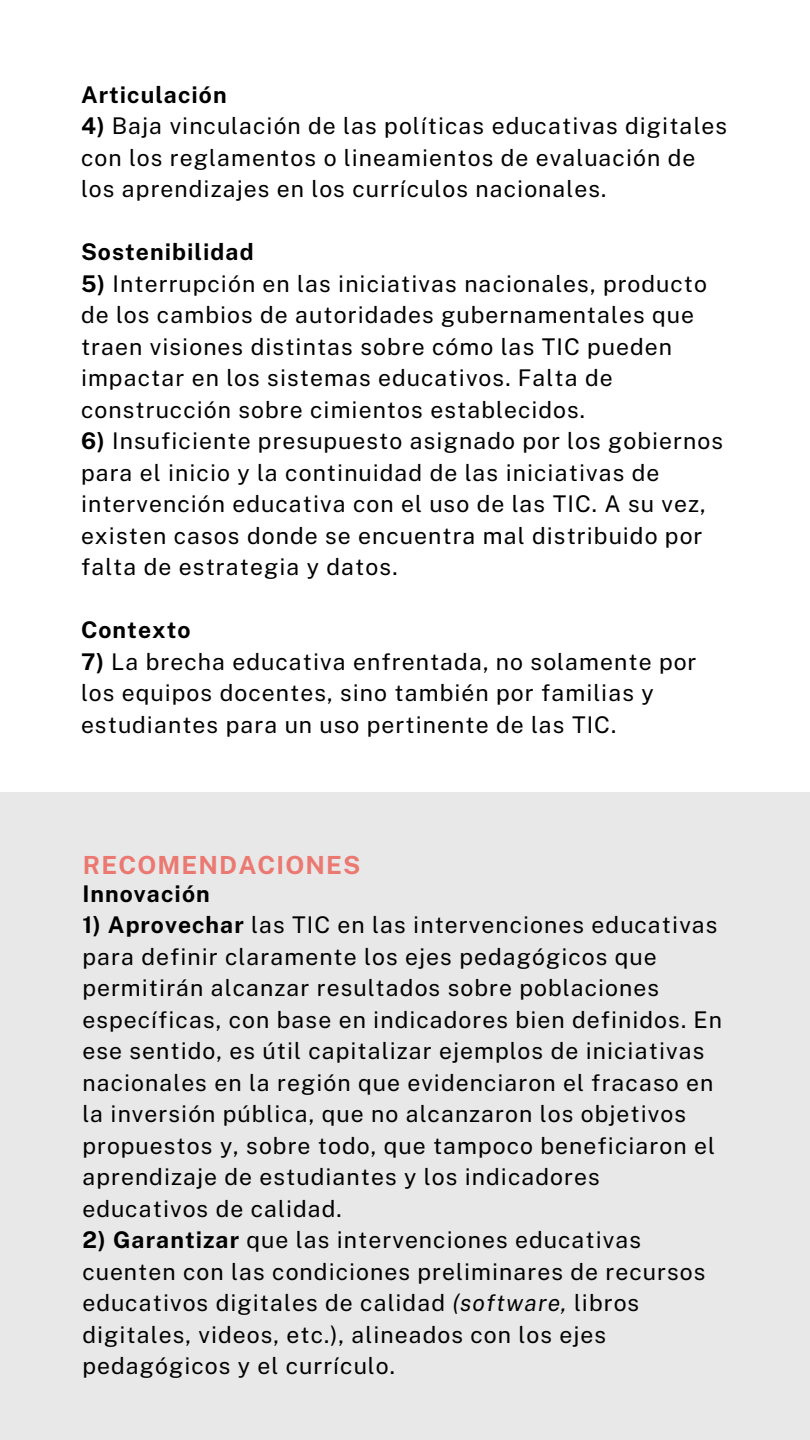
<style>
.page{position:relative;width:810px;height:1440px;background:#fff}
.page>*{position:absolute;margin:0;border:0;box-sizing:border-box;transform-origin:0 0}
.t1{font:700 25px "Public Sans";letter-spacing:.045em;color:#eb7971}
.t2{font:23px/31.5px "Public Sans";letter-spacing:.045em;color:#000}
.t3{font:700 23px "Public Sans";letter-spacing:.045em;color:#000}
.s1{font-weight:700}
.s2{font-style:italic}
</style>
<div class="page">
<div style="left:0;top:792px;width:810px;height:648px;background:#e8e8e8"></div>
<p class="t3" style="left:81px;top:81px;width:147px">Articulación</p>
<p class="t2" style="left:81px;top:110px;width:648px"><span class="s1">4)</span> Baja vinculación de las políticas educativas digitales con los reglamentos o lineamientos de evaluación de los aprendizajes en los currículos nacionales.</p>
<p class="t3" style="left:81px;top:238px;width:174px">Sostenibilidad</p>
<p class="t2" style="left:81px;top:268px;width:628px"><span class="s1">5)</span> Interrupción en las iniciativas nacionales, producto de los cambios de autoridades gubernamentales que traen visiones distintas sobre cómo las TIC pueden impactar en los sistemas educativos. Falta de construcción sobre cimientos establecidos.</p>
<p class="t2" style="left:81px;top:425px;width:644px"><span class="s1">6)</span> Insuficiente presupuesto asignado por los gobiernos para el inicio y la continuidad de las iniciativas de intervención educativa con el uso de las TIC. A su vez, existen casos donde se encuentra mal distribuido por falta de estrategia y datos.</p>
<p class="t3" style="left:81px;top:616px;width:111px">Contexto</p>
<p class="t2" style="left:81px;top:646px;width:617px"><span class="s1">7)</span> La brecha educativa enfrentada, no solamente por los equipos docentes, sino también por familias y estudiantes para un uso pertinente de las TIC.</p>
<p class="t1" style="left:83px;top:850px;width:279px">RECOMENDACIONES</p>
<p class="t3" style="left:82px;top:880px;width:129px">Innovación</p>
<p class="t2" style="left:82px;top:909px;width:641px"><span class="s1">1) Aprovechar</span> las TIC en las intervenciones educativas para definir claramente los ejes pedagógicos que permitirán alcanzar resultados sobre poblaciones específicas, con base en indicadores bien definidos. En ese sentido, es útil capitalizar ejemplos de iniciativas nacionales en la región que evidenciaron el fracaso en la inversión pública, que no alcanzaron los objetivos propuestos y, sobre todo, que tampoco beneficiaron el aprendizaje de estudiantes y los indicadores educativos de calidad.</p>
<p class="t2" style="left:82px;top:1224px;width:625px"><span class="s1">2) Garantizar</span> que las intervenciones educativas cuenten con las condiciones preliminares de recursos educativos digitales de calidad <span class="s2">(software,</span> libros digitales, videos, etc.), alineados con los ejes pedagógicos y el currículo.</p>
</div>
